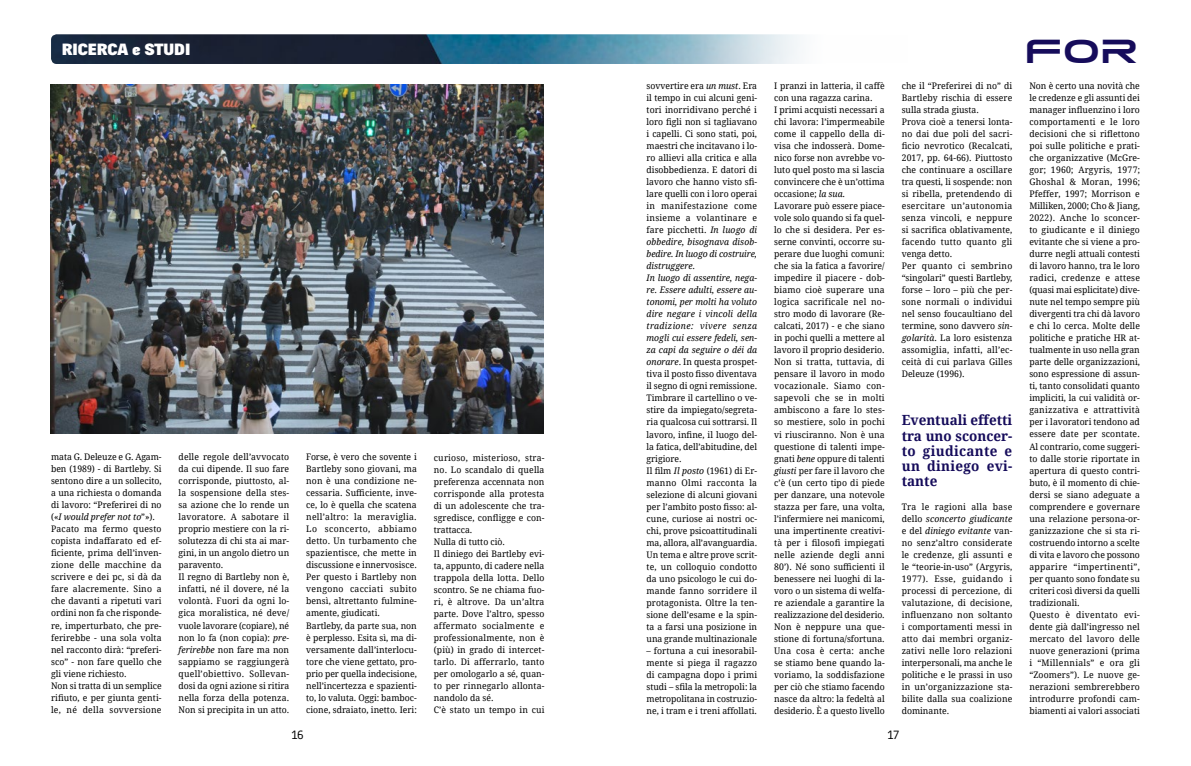
<style>
.page{position:relative;width:1191px;height:766px;background:#fff}
.page>*{position:absolute;margin:0;border:0;box-sizing:border-box;transform-origin:0 0}
.t1{font:38.4px "Tele Marines Bold Expanded";color:#160c5b}
.t2{font:900 16px "Fengardo Neue";color:#fff;scale:1.11 1}
.t3{font:700 14px/15px "Droid Serif";color:#160c5b;text-align:justify;scale:.96 1}
.t4{font:12px "Ruda";color:#000}
.t5{font:9px/12px "Droid Serif";letter-spacing:.005em;color:#000;scale:.96 1}
.s1{font-style:italic}
</style>
<div class="page">
<img style="left:50px;top:84px;width:494px;height:349px">
<img style="left:51px;top:34px;width:750px;height:30px">
<h2 class="t2" style="left:62px;top:40px;width:117px">RICERCA e STUDI</h2>
<h1 class="t1" style="left:1024px;top:33px;width:115px">FOR</h1>
<p class="t5" style="left:51px;top:451px;width:117px">mata G. Deleuze e G. Agam&shy;ben (1989) - di Bartleby. Si sentono dire a un sollecito, a una richiesta o domanda di lavoro: “Preferirei di no («<span class="s1">I would prefer not to</span>”»).<br>Pacato ma fermo questo copista indaffarato ed ef&shy;ficiente, prima dell’inven&shy;zione delle macchine da scrivere e dei pc, si dà da fare alacremente. Sino a che davanti a ripetuti vari ordini non fa che risponde&shy;re, imperturbato, che pre&shy;ferirebbe - una sola volta nel racconto dirà: “preferi&shy;sco” - non fare quello che gli viene richiesto.<br>Non si tratta di un semplice rifiuto, e per giunta genti&shy;le, né della sovversione</p>
<p class="t5" style="left:179px;top:451px;width:117px">delle regole dell’avvocato da cui dipende. Il suo fare corrisponde, piuttosto, al&shy;la sospensione della stes&shy;sa azione che lo rende un lavoratore. A sabotare il proprio mestiere con la ri&shy;solutezza di chi sta ai mar&shy;gini, in un angolo dietro un paravento.<br>Il regno di Bartleby non è, infatti, né il dovere, né la volontà. Fuori da ogni lo&shy;gica moralistica, né deve/ vuole lavorare (copiare), né non lo fa (non copia): <span class="s1">pre&shy;ferirebbe</span> non fare ma non sappiamo se raggiungerà quell’obiettivo. Sollevan&shy;dosi da ogni azione si ritira nella forza della potenza.<br>Non si precipita in un atto.</p>
<p class="t5" style="left:306px;top:451px;width:117px">Forse, è vero che sovente i<br>Bartleby sono giovani, ma non è una condizione ne&shy;cessaria. Sufficiente, inve&shy;ce, lo è quella che scatena nell’altro: la meraviglia.<br>Lo sconcerto, abbiamo detto. Un turbamento che spazientisce, che mette in discussione e innervosisce.<br>Per questo i Bartleby non vengono cacciati subito bensì, altrettanto fulmine&shy;amente, giudicati.<br>Bartleby, da parte sua, non è perplesso. Esita sì, ma di&shy;versamente dall’interlocu&shy;tore che viene gettato, pro&shy;prio per quella indecisione, nell’incertezza e spazienti&shy;to, lo valuta. Oggi: bamboc&shy;cione, sdraiato, inetto. Ieri:</p>
<p class="t5" style="left:434px;top:451px;width:117px">curioso, misterioso, stra&shy;no. Lo scandalo di quella preferenza accennata non corrisponde alla protesta di un adolescente che tra&shy;sgredisce, confligge e con&shy;trattacca.<br>Nulla di tutto ciò.<br>Il diniego dei Bartleby evi&shy;ta, appunto, di cadere nella trappola della lotta. Dello scontro. Se ne chiama fuo&shy;ri, è altrove. Da un’altra parte. Dove l’altro, spesso affermato socialmente e professionalmente, non è (più) in grado di intercet&shy;tarlo. Di afferrarlo, tanto per omologarlo a sé, quan&shy;to per rinnegarlo allonta&shy;nandolo da sé.<br>C’è stato un tempo in cui</p>
<p class="t5" style="left:646px;top:80px;width:117px">sovvertire era <span class="s1">un must</span>. Era il tempo in cui alcuni geni&shy;tori inorridivano perché i loro figli non si tagliavano i capelli. Ci sono stati, poi, maestri che incitavano i lo&shy;ro allievi alla critica e alla disobbedienza. E datori di lavoro che hanno visto sfi&shy;lare quelli con i loro operai in manifestazione come insieme a volantinare e fare picchetti. <span class="s1">In luogo di obbedire, bisognava disob&shy;bedire. In luogo di costruire, distruggere.<br>In luogo di assentire, nega&shy;re. Essere adulti, essere au&shy;tonomi, per molti ha voluto dire negare i vincoli della tradizione: vivere senza mogli cui essere fedeli, sen&shy;za capi da seguire o déi da onorare</span>. In questa prospet&shy;tiva il posto fisso diventava il segno di ogni remissione.<br>Timbrare il cartellino o ve&shy;stire da impiegato/segreta&shy;ria qualcosa cui sottrarsi. Il lavoro, infine, il luogo del&shy;la fatica, dell’abitudine, del grigiore.<br>Il film <span class="s1">Il posto</span> (1961) di Er&shy;manno Olmi racconta la selezione di alcuni giovani per l’ambito posto fisso: al&shy;cune, curiose ai nostri oc&shy;chi, prove psicoattitudinali ma, allora, all’avanguardia.<br>Un tema e altre prove scrit&shy;te, un colloquio condotto da uno psicologo le cui do&shy;mande fanno sorridere il protagonista. Oltre la ten&shy;sione dell’esame e la spin&shy;ta a farsi una posizione in una grande multinazionale</p>
<p class="t5" style="left:646px;top:644px;width:117px;text-align:justify">– fortuna a cui inesorabil&shy;mente si piega il ragazzo di campagna dopo i primi studi – sfila la metropoli: la metropolitana in costruzio&shy;ne, i tram e i treni affollati.</p>
<p class="t5" style="left:774px;top:80px;width:117px">I pranzi in latteria, il caffè con una ragazza carina.<br>I primi acquisti necessari a chi lavora: l’impermeabile come il cappello della di&shy;visa che indosserà. Dome&shy;nico forse non avrebbe vo&shy;luto quel posto ma si lascia convincere che è un’ottima occasione; <span class="s1">la sua.<br></span>Lavorare può essere piace&shy;vole solo quando si fa quel&shy;lo che si desidera. Per es&shy;serne convinti, occorre su&shy;perare due luoghi comuni: che sia la fatica a favorire/ impedire il piacere - dob&shy;biamo cioè superare una logica sacrificale nel no&shy;stro modo di lavorare (Re&shy;calcati, 2017) - e che siano in pochi quelli a mettere al lavoro il proprio desiderio.<br>Non si tratta, tuttavia, di pensare il lavoro in modo vocazionale. Siamo con&shy;sapevoli che se in molti ambiscono a fare lo stes&shy;so mestiere, solo in pochi vi riusciranno. Non è una questione di talenti impe&shy;gnati <span class="s1">bene</span> oppure di talenti <span class="s1">giusti</span> per fare il lavoro che c’è (un certo tipo di piede per danzare, una notevole stazza per fare, una volta, l’infermiere nei manicomi, una impertinente creativi&shy;tà per i filosofi impiegati nelle aziende degli anni<br>80’). Né sono sufficienti il benessere nei luoghi di la&shy;voro o un sistema di welfa&shy;re aziendale a garantire la realizzazione del desiderio.<br>Non è neppure una que&shy;stione di fortuna/sfortuna.<br>Una cosa è certa: anche se stiamo bene quando la&shy;voriamo, la soddisfazione per ciò che stiamo facendo nasce da altro: la fedeltà al desiderio. È a questo livello</p>
<p class="t5" style="left:901px;top:80px;width:117px">che il “Preferirei di no” di<br>Bartleby rischia di essere sulla strada giusta.<br>Prova cioè a tenersi lonta&shy;no dai due poli del sacri&shy;ficio nevrotico (Recalcati,<br>2017, pp. 64-66). Piuttosto che continuare a oscillare tra questi, li sospende: non si ribella, pretendendo di esercitare un’autonomia senza vincoli, e neppure si sacrifica oblativamente, facendo tutto quanto gli venga detto.<br>Per quanto ci sembrino “singolari” questi Bartleby, forse – loro – più che per&shy;sone normali o individui nel senso foucaultiano del termine, sono davvero <span class="s1">sin&shy;golarità</span>. La loro esistenza assomiglia, infatti, all’ec&shy;ceità di cui parlava Gilles<br>Deleuze (1996).</p>
<h3 class="t3" style="left:901px;top:412px;width:117px">Eventuali effetti tra uno sconcer&shy;to giudicante e un diniego evi&shy;tante</h3>
<p class="t5" style="left:901px;top:500px;width:117px;text-align:justify">Tra le ragioni alla base dello <span class="s1">sconcerto giudicante </span>e del <span class="s1">diniego evitante</span> van&shy;no senz’altro considerate le credenze, gli assunti e le “teorie-in-uso” (Argyris, 1977). Esse, guidando i processi di percezione, di valutazione, di decisione, influenzano non soltanto i comportamenti messi in atto dai membri organiz&shy;zativi nelle loro relazioni interpersonali, ma anche le politiche e le prassi in uso in un’organizzazione sta&shy;bilite dalla sua coalizione dominante.</p>
<h3 class="t4" style="left:291px;top:728px;width:14px">16</h3>
<h3 class="t4" style="left:887px;top:728px;width:13px">17</h3>
<p class="t5" style="left:1029px;top:80px;width:117px">Non è certo una novità che le credenze e gli assunti dei manager influenzino i loro comportamenti e le loro decisioni che si riflettono poi sulle politiche e prati&shy;che organizzative (McGre&shy;gor; 1960; Argyris, 1977;<br>Ghoshal &amp; Moran, 1996;<br>Pfeffer, 1997; Morrison e<br>Milliken, 2000; Cho &amp; Jiang,<br>2022). Anche lo sconcer&shy;to giudicante e il diniego evitante che si viene a pro&shy;durre negli attuali contesti di lavoro hanno, tra le loro radici, credenze e attese (quasi mai esplicitate) dive&shy;nute nel tempo sempre più divergenti tra chi dà lavoro e chi lo cerca. Molte delle politiche e pratiche HR at&shy;tualmente in uso nella gran parte delle organizzazioni, sono espressione di assun&shy;ti, tanto consolidati quanto impliciti, la cui validità or&shy;ganizzativa e attrattività per i lavoratori tendono ad essere date per scontate.<br>Al contrario, come suggeri&shy;to dalle storie riportate in apertura di questo contri&shy;buto, è il momento di chie&shy;dersi se siano adeguate a comprendere e governare una relazione persona-or&shy;ganizzazione che si sta ri&shy;costruendo intorno a scelte di vita e lavoro che possono apparire “impertinenti”, per quanto sono fondate su criteri così diversi da quelli tradizionali.<br>Questo è diventato evi&shy;dente già dall’ingresso nel mercato del lavoro delle nuove generazioni (prima i “Millennials” e ora gli “Zoomers”). Le nuove ge&shy;nerazioni sembrerebbero introdurre profondi cam&shy;biamenti ai valori associati</p>
</div>
